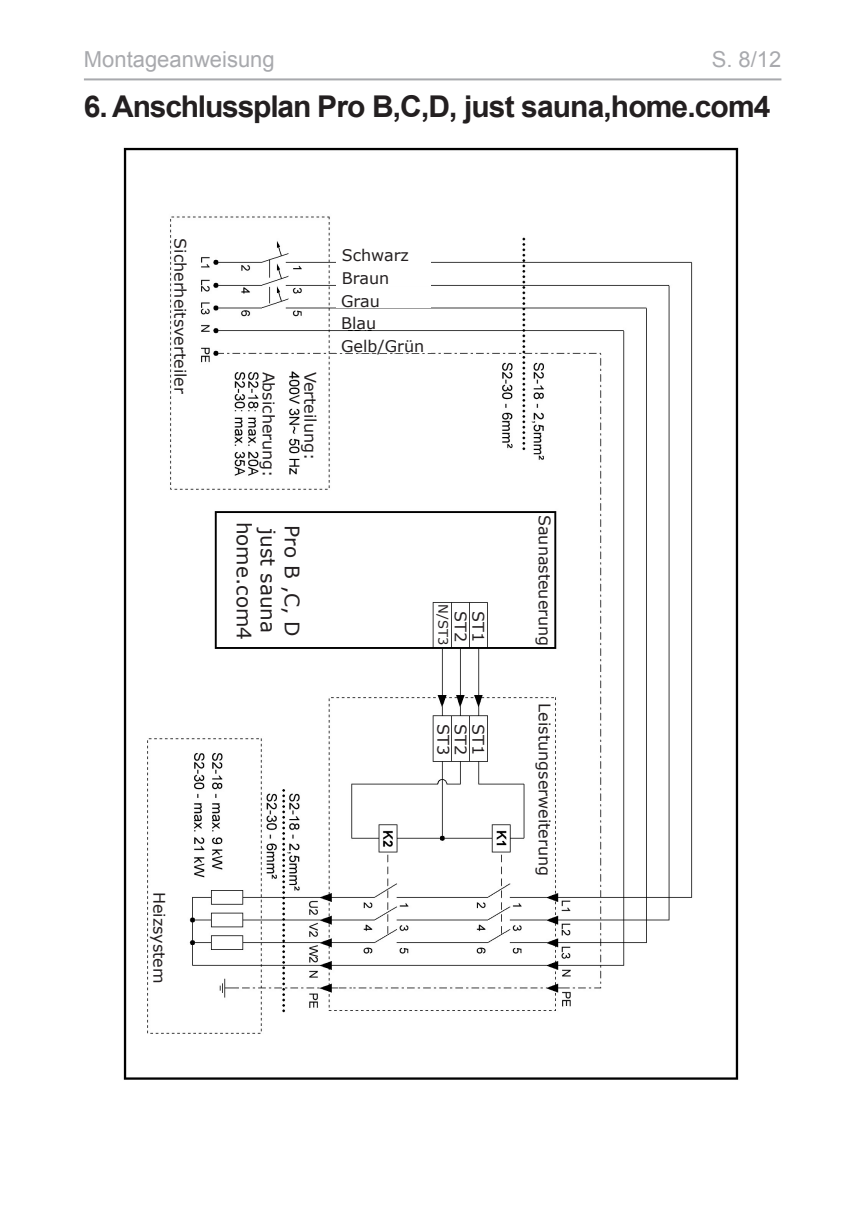
<style>
.page{position:relative;width:862px;height:1214px;background:#fff}
.page>*{position:absolute;margin:0;border:0;box-sizing:border-box;transform-origin:0 0}
.t1{font:700 30px "Arial";letter-spacing:-.03em;color:#231f20}
.t2{font:22px "Arial";color:#a8a9ad}
.t3{font:20px "MS Reference Sans Serif";color:#231f20}
.t4{font:16px "MS Reference Sans Serif";color:#231f20}
.t5{font:13px "MS Reference Sans Serif";color:#231f20}
</style>
<div class="page">
<img style="left:123px;top:147px;width:616px;height:933px">
<hr style="left:84px;top:78px;width:697px;height:2px;background:#a8a9ad">
<div style="left:525px;top:514px;width:26px;height:132px;background:#fff"></div>
<div style="left:534px;top:703px;width:17px;height:179px;background:#fff"></div>
<div style="left:472px;top:606px;width:12px;height:36px;background:#fff"></div>
<div style="left:455px;top:606px;width:12px;height:36px;background:#fff"></div>
<div style="left:435px;top:604px;width:13px;height:41px;background:#fff"></div>
<div style="left:149px;top:886px;width:17px;height:100px;background:#fff"></div>
<div style="left:173px;top:232px;width:14px;height:170px;background:#fff"></div>
<div style="left:303px;top:366px;width:14px;height:94px;background:#fff"></div>
<div style="left:262px;top:366px;width:13px;height:114px;background:#fff"></div>
<div style="left:336px;top:249px;width:95px;height:13px;background:#fff"></div>
<div style="left:336px;top:272px;width:95px;height:13px;background:#fff"></div>
<div style="left:336px;top:294px;width:95px;height:14px;background:#fff"></div>
<div style="left:336px;top:317px;width:95px;height:13px;background:#fff"></div>
<div style="left:336px;top:340px;width:95px;height:13px;background:#fff"></div>
<div style="left:472px;top:719px;width:12px;height:36px;background:#fff"></div>
<div style="left:455px;top:719px;width:12px;height:36px;background:#fff"></div>
<div style="left:437px;top:719px;width:13px;height:36px;background:#fff"></div>
<div style="left:226px;top:516px;width:74px;height:129px;background:#fff"></div>
<h2 class="t2" style="left:84px;top:44px;width:192px">Montageanweisung</h2>
<h2 class="t2" style="left:711px;top:44px;width:71px">S. 8/12</h2>
<p class="t1" style="left:84px;top:86px;width:688px">6. Anschlussplan Pro B,C,D, just sauna,home.com4</p>
<p class="t4" style="left:191px;top:238px;width:157px;rotate:90deg">Sicherheitsverteiler</p>
<p class="t4" style="left:279px;top:371px;width:107px;rotate:90deg">Absicherung:</p>
<p class="t4" style="left:320px;top:371px;width:90px;rotate:90deg">Verteilung:</p>
<p class="t3" style="left:257px;top:521px;width:120px;rotate:90deg">home.com4</p>
<p class="t3" style="left:281px;top:528px;width:106px;rotate:90deg">just sauna</p>
<p class="t3" style="left:305px;top:525px;width:113px;rotate:90deg">Pro B ,C, D</p>
<p class="t4" style="left:342px;top:245px;width:69px">Schwarz</p>
<p class="t4" style="left:342px;top:268px;width:49px">Braun</p>
<p class="t4" style="left:341px;top:290px;width:40px">Grau</p>
<p class="t4" style="left:341px;top:313px;width:37px">Blau</p>
<p class="t4" style="left:341px;top:336px;width:85px">Gelb/Grün</p>
<p class="t5" style="left:452px;top:604px;width:42px;rotate:90deg">N/ST3</p>
<p class="t4" style="left:471px;top:611px;width:32px;rotate:90deg">ST2</p>
<p class="t4" style="left:488px;top:611px;width:32px;rotate:90deg">ST1</p>
<p class="t4" style="left:453px;top:724px;width:32px;rotate:90deg">ST3</p>
<p class="t4" style="left:471px;top:724px;width:32px;rotate:90deg">ST2</p>
<p class="t4" style="left:488px;top:724px;width:32px;rotate:90deg">ST1</p>
<p class="t4" style="left:169px;top:891px;width:93px;rotate:90deg">Heizsystem</p>
<p class="t4" style="left:555px;top:514px;width:133px;rotate:90deg">Saunasteuerung</p>
<p class="t4" style="left:555px;top:703px;width:174px;rotate:90deg">Leistungserweiterung</p>
</div>
